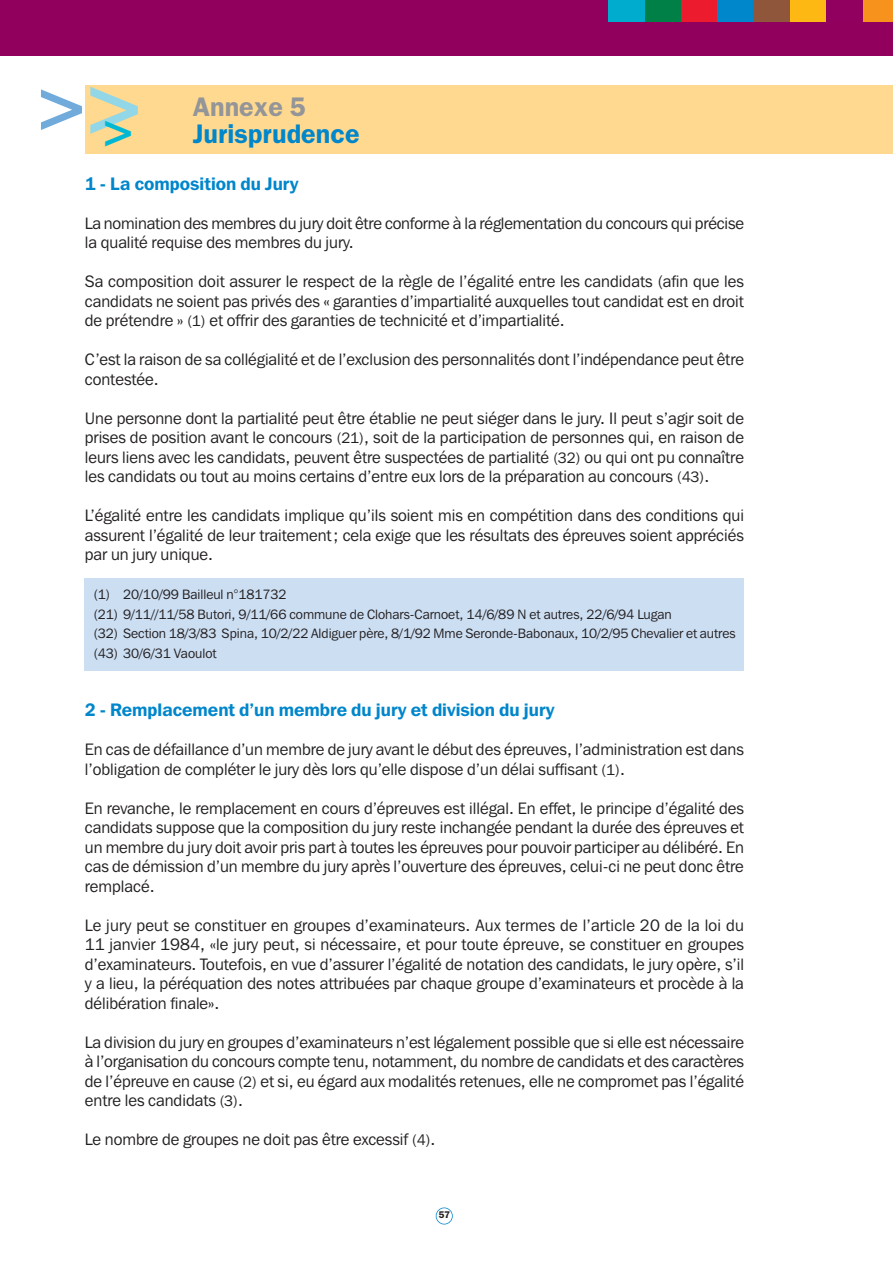
<style>
.page{position:relative;width:893px;height:1263px;background:#fff}
.page>*{position:absolute;margin:0;border:0;box-sizing:border-box;transform-origin:0 0}
.t1{font:600 71.4px "Franklin Gothic IT Cby BT";color:#70abdc}
.t2{font:600 27px "Franklin Gothic";color:#0086cb}
.t3{font:600 27px "Franklin Gothic";color:#939598}
.t4{font:600 18px "Franklin Gothic IT Cby BT";color:#0086cb}
.t5{font:16.5px/19.5px "Franklin Gothic IT Cby BT";color:#231f20;text-align:justify}
.t6{font:13.5px/19.5px "Franklin Gothic IT Cby BT";color:#231f20}
.t7{font:600 9.75px "Franklin Gothic";color:#231f20}
.s1{font-size:82.65px;color:#92d7e7}
.s2{font-size:15px}
</style>
<div class="page">
<div style="left:85px;top:86px;width:807px;height:68px;background:#ffd98f"></div>
<div style="left:85px;top:579px;width:659px;height:92px;background:#ccdef2"></div>
<div style="left:0;top:0;width:892px;height:55px;background:#92005e"></div>
<div style="left:436px;top:1208px;width:17px;height:17px;border:2px solid #0086cb;border-radius:50%"></div>
<div style="left:644px;top:0;width:37px;height:21px;background:#007f46"></div>
<div style="left:608px;top:0;width:36px;height:21px;background:#00accd"></div>
<div style="left:681px;top:0;width:36px;height:21px;background:#ed1b2e"></div>
<div style="left:717px;top:0;width:37px;height:21px;background:#0086cb"></div>
<div style="left:754px;top:0;width:36px;height:21px;background:#8f563b"></div>
<div style="left:790px;top:0;width:36px;height:21px;background:#fdb813"></div>
<div style="left:863px;top:0;width:29px;height:21px;background:#f7931d"></div>
<h1 class="t1" style="left:32px;top:79px;width:118px">&gt; <span class="s1">&gt;</span><sub>&gt;</sub></h1>
<h2 class="t3" style="left:193px;top:98px;width:114px">Annexe 5</h2>
<h2 class="t2" style="left:193px;top:125px;width:168px">Jurisprudence</h2>
<p class="t4" style="left:85px;top:177px;width:215px">1 - La composition du Jury</p>
<p class="t5" style="left:85px;top:215px;width:661px">La nomination des membres du jury doit être conforme à la réglementation du concours qui précise la qualité requise des membres du jury.</p>
<p class="t5" style="left:85px;top:274px;width:661px">Sa composition doit assurer le respect de la règle de l’égalité entre les candidats (afin que les candidats ne soient pas privés des « garanties d’impartialité auxquelles tout candidat est en droit de prétendre » <span class="s2">(1)</span> et offrir des garanties de technicité et d’impartialité.</p>
<p class="t5" style="left:85px;top:352px;width:661px">C’est la raison de sa collégialité et de l’exclusion des personnalités dont l’indépendance peut être contestée.</p>
<p class="t5" style="left:85px;top:410px;width:661px">Une personne dont la partialité peut être établie ne peut siéger dans le jury. Il peut s’agir soit de prises de position avant le concours <span class="s2">(21)</span>, soit de la participation de personnes qui, en raison de leurs liens avec les candidats, peuvent être suspectées de partialité <span class="s2">(32)</span> ou qui ont pu connaître les candidats ou tout au moins certains d’entre eux lors de la préparation au concours <span class="s2">(43)</span>.</p>
<p class="t5" style="left:85px;top:508px;width:661px">L’égalité entre les candidats implique qu’ils soient mis en compétition dans des conditions qui assurent l’égalité de leur traitement; cela exige que les résultats des épreuves soient appréciés par un jury unique.</p>
<p class="t6" style="left:93px;top:586px;width:644px">(1) 20/10/99 Bailleul n°181732<br>(21) 9/11//11/58 Butori, 9/11/66 commune de Clohars-Carnoet, 14/6/89 N et autres, 22/6/94 Lugan<br>(32) Section 18/3/83 Spina, 10/2/22 Aldiguer père, 8/1/92 Mme Seronde-Babonaux, 10/2/95 Chevalier et autres (43) 30/6/31 Vaoulot</p>
<p class="t4" style="left:85px;top:703px;width:471px">2 - Remplacement d’un membre du jury et division du jury</p>
<p class="t5" style="left:85px;top:742px;width:660px">En cas de défaillance d’un membre de jury avant le début des épreuves, l’administration est dans l’obligation de compléter le jury dès lors qu’elle dispose d’un délai suffisant <span class="s2">(1)</span>.</p>
<p class="t5" style="left:85px;top:800px;width:661px">En revanche, le remplacement en cours d’épreuves est illégal. En effet, le principe d’égalité des candidats suppose que la composition du jury reste inchangée pendant la durée des épreuves et un membre du jury doit avoir pris part à toutes les épreuves pour pouvoir participer au délibéré. En cas de démission d’un membre du jury après l’ouverture des épreuves, celui-ci ne peut donc être remplacé.</p>
<p class="t5" style="left:85px;top:917px;width:661px">Le jury peut se constituer en groupes d’examinateurs. Aux termes de l’article 20 de la loi du 11 janvier 1984, «le jury peut, si nécessaire, et pour toute épreuve, se constituer en groupes d’examinateurs. Toutefois, en vue d’assurer l’égalité de notation des candidats, le jury opère, s’il y a lieu, la péréquation des notes attribuées par chaque groupe d’examinateurs et procède à la délibération finale».</p>
<p class="t5" style="left:85px;top:1034px;width:661px">La division du jury en groupes d’examinateurs n’est légalement possible que si elle est nécessaire à l’organisation du concours compte tenu, notamment, du nombre de candidats et des caractères de l’épreuve en cause <span class="s2">(2)</span> et si, eu égard aux modalités retenues, elle ne compromet pas l’égalité entre les candidats <span class="s2">(3)</span>.</p>
<p class="t5" style="left:85px;top:1132px;width:352px">Le nombre de groupes ne doit pas être excessif <span class="s2">(4)</span>.</p>
<p class="t7" style="left:438px;top:1212px;width:13px">57</p>
</div>
